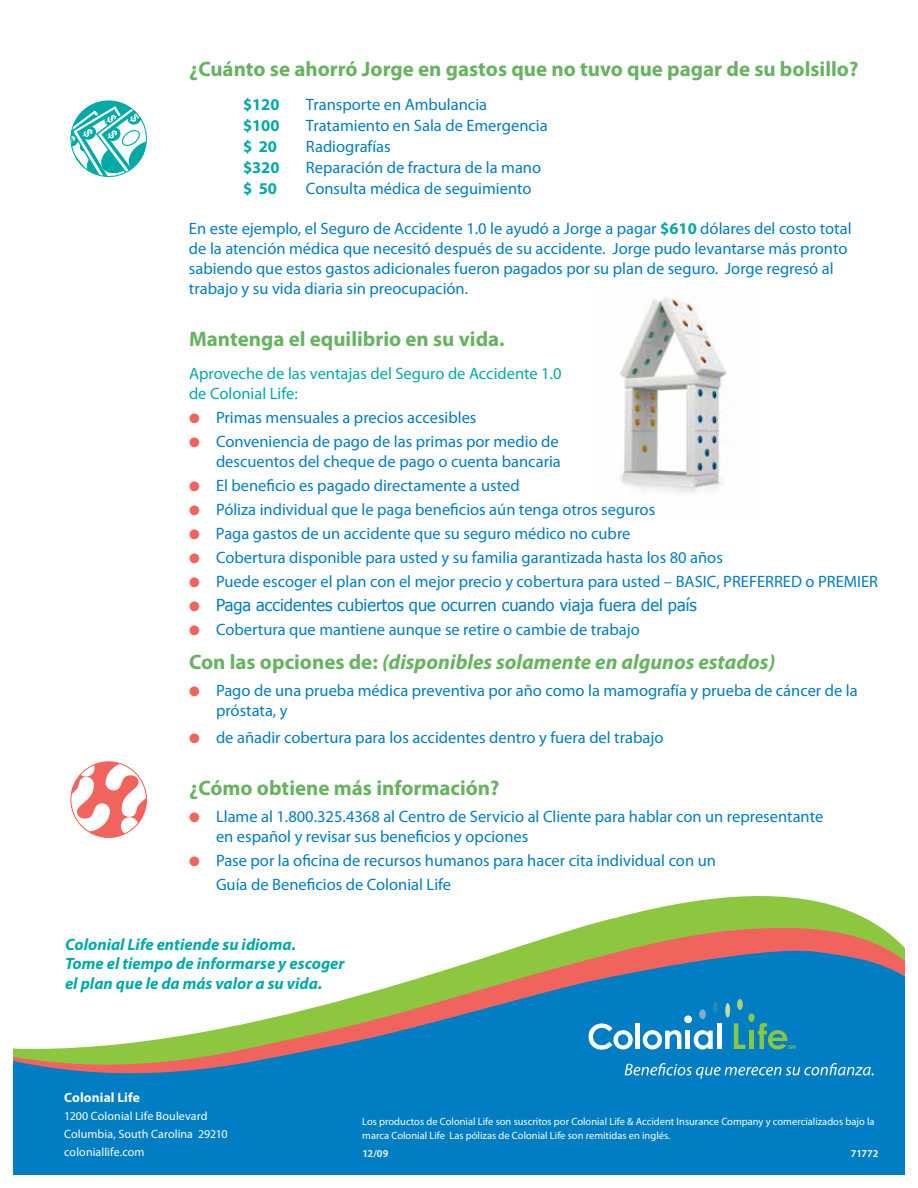
<style>
.page{position:relative;width:918px;height:1188px;background:#fff}
.page>*{position:absolute;margin:0;border:0;box-sizing:border-box;transform-origin:0 0}
.t1{font:700 21px "Myriad Pro";color:#66b360}
.t2{font:italic 700 21px "Myriad Pro";color:#66b360}
.t3{font:16.5px/19.8px "Myriad Pro";color:#007dc3}
.t4{font:italic 700 16.5px/19.8px "Myriad Pro";color:#00aaa6}
.t5{font:16.5px/19.8px "Myriad Pro";color:#00aaa6}
.t6{font:16.5px "Tahoma";color:#007dc3}
.t7{font:700 16.5px "Myriad Pro";color:#00aaa6}
.t8{font:700 13.5px "Myriad Pro";letter-spacing:.01em;color:#fff}
.t9{font:12px/18px "Myriad Pro";letter-spacing:.005em;color:#fff}
.t10{font:10.5px/13.5px "Myriad Pro";color:#fff}
.t11{font:600 10.5px "Myriad Pro";letter-spacing:-.005em;color:#fff}
.s1{font-weight:700;color:#00aaa6}
.s2{color:#f1645d}
.s3{font-style:normal}
</style>
<div class="page">
<div style="left:14px;top:1084px;width:890px;height:90px;background:#007dc3"></div>
<div style="left:14px;top:1073px;width:890px;height:11px;background:#007dc3"></div>
<svg style="left:14px;top:896px;width:890px;height:177px"></svg>
<img style="left:620px;top:296px;width:107px;height:197px">
<div style="left:748px;top:1013px;width:7px;height:9px;background:#8ac641;border-radius:50%"></div>
<div style="left:725px;top:1003px;width:5px;height:15px;background:#c2de9b;border-radius:50%"></div>
<hr style="left:636px;top:1024px;width:4px;height:25px;background:#fff">
<svg style="left:643px;top:1030px;width:38px;height:19px"></svg>
<hr style="left:686px;top:1031px;width:4px;height:18px;background:#fff">
<svg style="left:694px;top:1030px;width:19px;height:19px"></svg>
<div style="left:717px;top:1023px;width:5px;height:26px;background:#fff"></div>
<svg style="left:734px;top:1023px;width:11px;height:26px"></svg>
<div style="left:684px;top:1015px;width:8px;height:8px;background:#fff;border-radius:50%"></div>
<div style="left:699px;top:1009px;width:7px;height:10px;background:#79adca;border-radius:50%"></div>
<div style="left:737px;top:999px;width:6px;height:11px;background:#a9d16f;border-radius:50%"></div>
<div style="left:713px;top:1001px;width:5px;height:12px;background:#2689ae;border-radius:50%"></div>
<div style="left:749px;top:1031px;width:5px;height:18px;background:#8ac641"></div>
<svg style="left:758px;top:1023px;width:38px;height:26px"></svg>
<svg style="left:589px;top:1023px;width:44px;height:27px"></svg>
<svg style="left:625px;top:1063px;width:249px;height:16px;background:#3296ce"></svg>
<svg style="left:70px;top:101px;width:77px;height:77px"></svg>
<svg style="left:71px;top:762px;width:75px;height:75px"></svg>
<div style="left:71px;top:762px;width:76px;height:76px;border:1px solid #f1645d;border-radius:50%"></div>
<p class="t1" style="left:189px;top:55px;width:671px">¿Cuánto se ahorró Jorge en gastos que no tuvo que pagar de su bolsillo?</p>
<p class="t7" style="left:243px;top:93px;width:38px">$120</p>
<p class="t3" style="left:306px;top:94px;width:183px">Transporte en Ambulancia</p>
<p class="t7" style="left:243px;top:114px;width:38px">$100</p>
<p class="t3" style="left:306px;top:115px;width:243px">Tratamiento en Sala de Emergencia</p>
<p class="t7" style="left:243px;top:135px;width:36px">$ 20</p>
<p class="t3" style="left:306px;top:136px;width:86px">Radiografías</p>
<p class="t7" style="left:243px;top:156px;width:38px">$320</p>
<p class="t3" style="left:306px;top:157px;width:237px">Reparación de fractura de la mano</p>
<p class="t7" style="left:243px;top:177px;width:36px">$ 50</p>
<p class="t3" style="left:306px;top:178px;width:227px">Consulta médica de seguimiento</p>
<p class="t3" style="left:189px;top:218px;width:664px">En este ejemplo, el Seguro de Accidente 1.0 le ayudó a Jorge a pagar <span class="s1">$610</span> dólares del costo total de la atención médica que necesitó después de su accidente. Jorge pudo levantarse más pronto sabiendo que estos gastos adicionales fueron pagados por su plan de seguro. Jorge regresó al trabajo y su vida diaria sin preocupación.</p>
<p class="t1" style="left:189px;top:325px;width:317px">Mantenga el equilibrio en su vida.</p>
<p class="t5" style="left:189px;top:364px;width:374px">Aproveche de las ventajas del Seguro de Accidente 1.0 de Colonial Life:</p>
<p class="t3" style="left:189px;top:408px;width:289px"><span class="s2">●</span> Primas mensuales a precios accesibles</p>
<p class="t3" style="left:189px;top:432px;width:373px;text-align:right"><span class="s2">●</span> Conveniencia de pago de las primas por medio de descuentos del cheque de pago o cuenta bancaria</p>
<p class="t3" style="left:189px;top:475px;width:332px"><span class="s2">●</span> El beneficio es pagado directamente a usted</p>
<p class="t3" style="left:189px;top:499px;width:468px"><span class="s2">●</span> Póliza individual que le paga beneficios aún tenga otros seguros</p>
<p class="t3" style="left:189px;top:523px;width:443px"><span class="s2">●</span> Paga gastos de un accidente que su seguro médico no cubre</p>
<p class="t3" style="left:189px;top:547px;width:535px"><span class="s2">●</span> Cobertura disponible para usted y su familia garantizada hasta los 80 años</p>
<p class="t3" style="left:189px;top:571px;width:691px"><span class="s2">●</span> Puede escoger el plan con el mejor precio y cobertura para usted – BASIC, PREFERRED o PREMIER</p>
<p class="t6" style="left:189px;top:594px;width:509px"><span class="s2">●</span> Paga accidentes cubiertos que ocurren cuando viaja fuera del país</p>
<p class="t3" style="left:189px;top:619px;width:453px"><span class="s2">●</span> Cobertura que mantiene aunque se retire o cambie de trabajo</p>
<p class="t2" style="left:189px;top:648px;width:588px"><span class="s3">Con las opciones de:</span> (disponibles solamente en algunos estados)</p>
<p class="t3" style="left:216px;top:680px;width:643px;text-indent:-27px"><span class="s2">●</span> Pago de una prueba médica preventiva por año como la mamografía y prueba de cáncer de la próstata, y</p>
<p class="t3" style="left:189px;top:727px;width:476px"><span class="s2">●</span> de añadir cobertura para los accidentes dentro y fuera del trabajo</p>
<p class="t1" style="left:189px;top:774px;width:312px">¿Cómo obtiene más información?</p>
<p class="t3" style="left:216px;top:806px;width:609px;text-indent:-27px"><span class="s2">●</span> Llame al 1.800.325.4368 al Centro de Servicio al Cliente para hablar con un representante en español y revisar sus beneficios y opciones</p>
<p class="t3" style="left:216px;top:848px;width:501px;line-height:24px;text-indent:-27px"><span class="s2">●</span> Pase por la oficina de recursos humanos para hacer cita individual con un<br>Guía de Beneficios de Colonial Life</p>
<p class="t4" style="left:65px;top:934px;width:281px">Colonial Life entiende su idioma.<br>Tome el tiempo de informarse y escoger el plan que le da más valor a su vida.</p>
<p class="t8" style="left:64px;top:1088px;width:77px">Colonial Life</p>
<p class="t9" style="left:64px;top:1106px;width:165px">1200 Colonial Life Boulevard<br>Columbia, South Carolina 29210 coloniallife.com</p>
<p class="t10" style="left:362px;top:1115px;width:514px">Los productos de Colonial Life son suscritos por Colonial Life &amp; Accident Insurance Company y comercializados bajo la marca Colonial Life Las pólizas de Colonial Life son remitidas en inglés.</p>
<p class="t11" style="left:362px;top:1147px;width:27px">12/09</p>
<p class="t11" style="left:851px;top:1147px;width:29px">71772</p>
</div>
